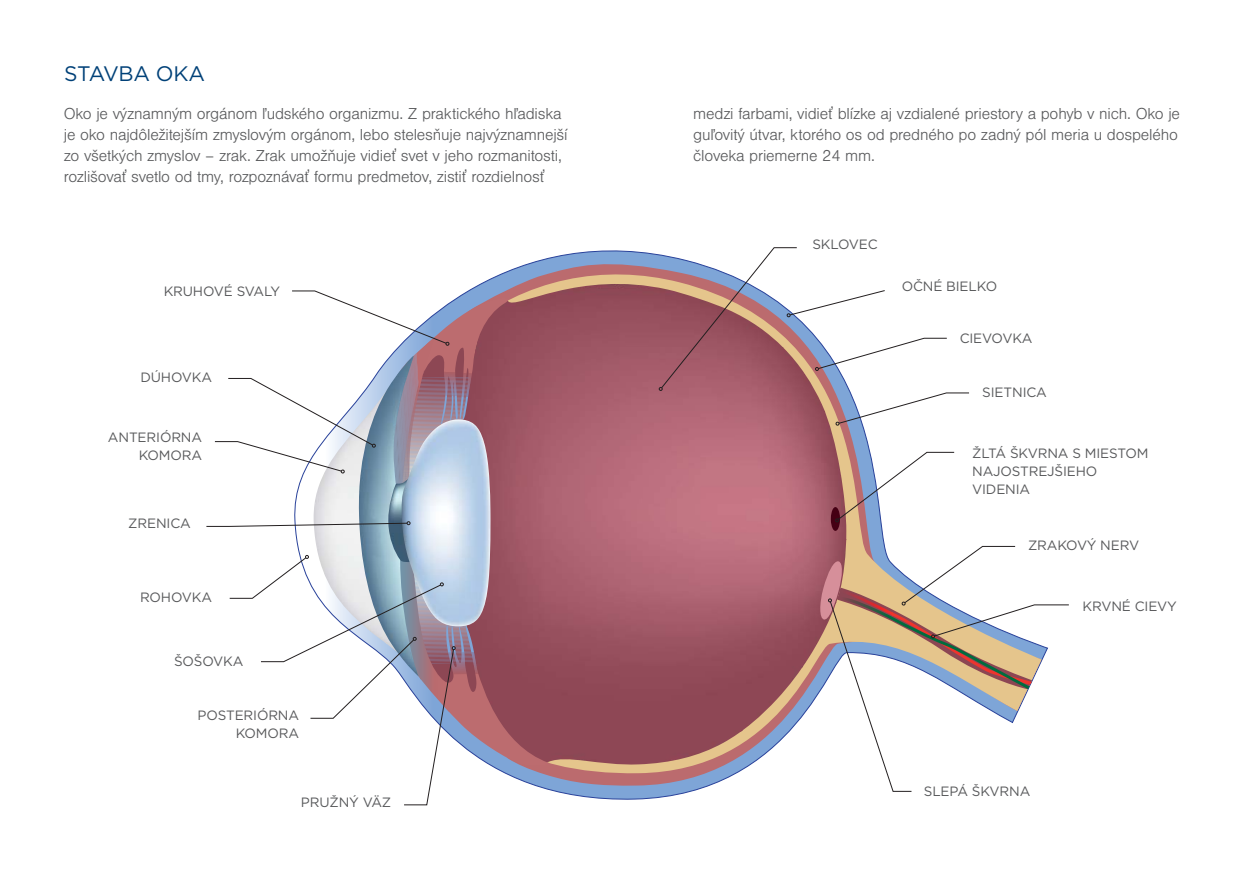
<style>
.page{position:relative;width:1259px;height:893px;background:#fff}
.page>*{position:absolute;margin:0;border:0;box-sizing:border-box;transform-origin:0 0}
.t1{font:21px "Gotham";letter-spacing:-.01em;color:#004178}
.t2{font:300 16.5px/21px "Nimbus San";letter-spacing:-.01em;color:#58595b}
.t3{font:13.5px/18px "Gotham";letter-spacing:-.01em;color:#58595b;text-align:right}
</style>
<div class="page">
<svg style="left:552px;top:250px;width:157px;height:550px;background:#9ca0c1"></svg>
<svg style="left:482px;top:263px;width:533px;height:511px"></svg>
<img style="left:469px;top:283px;width:377px;height:488px">
<img style="left:831px;top:507px;width:9px;height:24px">
<svg style="left:659px;top:247px;width:310px;height:179px"></svg>
<svg style="left:819px;top:546px;width:250px;height:246px"></svg>
<svg style="left:206px;top:290px;width:347px;height:516px"></svg>
<svg style="left:835px;top:452px;width:120px;height:70px"></svg>
<p class="t1" style="left:64px;top:64px;width:142px">STAVBA OKA</p>
<p class="t2" style="left:64px;top:105px;width:505px">Oko je významným orgánom ľudského organizmu. Z praktického hľadiska je oko najdôležitejším zmyslovým orgánom, lebo stelesňuje najvýznamnejší zo všetkých zmyslov – zrak. Zrak umožňuje vidieť svet v jeho rozmanitosti, rozlišovať svetlo od tmy, rozpoznávať formu predmetov, zistiť rozdielnosť</p>
<p class="t3" style="left:164px;top:283px;width:118px">KRUHOVÉ SVALY</p>
<p class="t3" style="left:140px;top:369px;width:73px">DÚHOVKA</p>
<p class="t3" style="left:108px;top:429px;width:96px">ANTERIÓRNA<br>KOMORA</p>
<p class="t3" style="left:128px;top:516px;width:64px">ZRENICA</p>
<p class="t3" style="left:140px;top:589px;width:74px">ROHOVKA</p>
<p class="t3" style="left:174px;top:653px;width:71px">ŠOŠOVKA</p>
<p class="t3" style="left:197px;top:707px;width:103px">POSTERIÓRNA<br>KOMORA</p>
<p class="t3" style="left:301px;top:794px;width:92px">PRUŽNÝ VÄZ</p>
<p class="t2" style="left:693px;top:105px;width:488px;text-align:justify">medzi farbami, vidieť blízke aj vzdialené priestory a pohyb v nich. Oko je guľovitý útvar, ktorého os od predného po zadný pól meria u dospelého človeka priemerne 24 mm.</p>
<p class="t3" style="left:812px;top:236px;width:67px">SKLOVEC</p>
<p class="t3" style="left:901px;top:278px;width:97px">OČNÉ BIELKO</p>
<p class="t3" style="left:959px;top:331px;width:74px">CIEVOVKA</p>
<p class="t3" style="left:982px;top:385px;width:66px">SIETNICA</p>
<p class="t3" style="left:972px;top:446px;width:178px;text-align:left">ŽLTÁ ŠKVRNA S MIESTOM<br>NAJOSTREJŠIEHO<br>VIDENIA</p>
<p class="t3" style="left:1028px;top:537px;width:113px">ZRAKOVÝ NERV</p>
<p class="t3" style="left:1082px;top:598px;width:96px">KRVNÉ CIEVY</p>
<p class="t3" style="left:924px;top:783px;width:108px">SLEPÁ ŠKVRNA</p>
</div>
